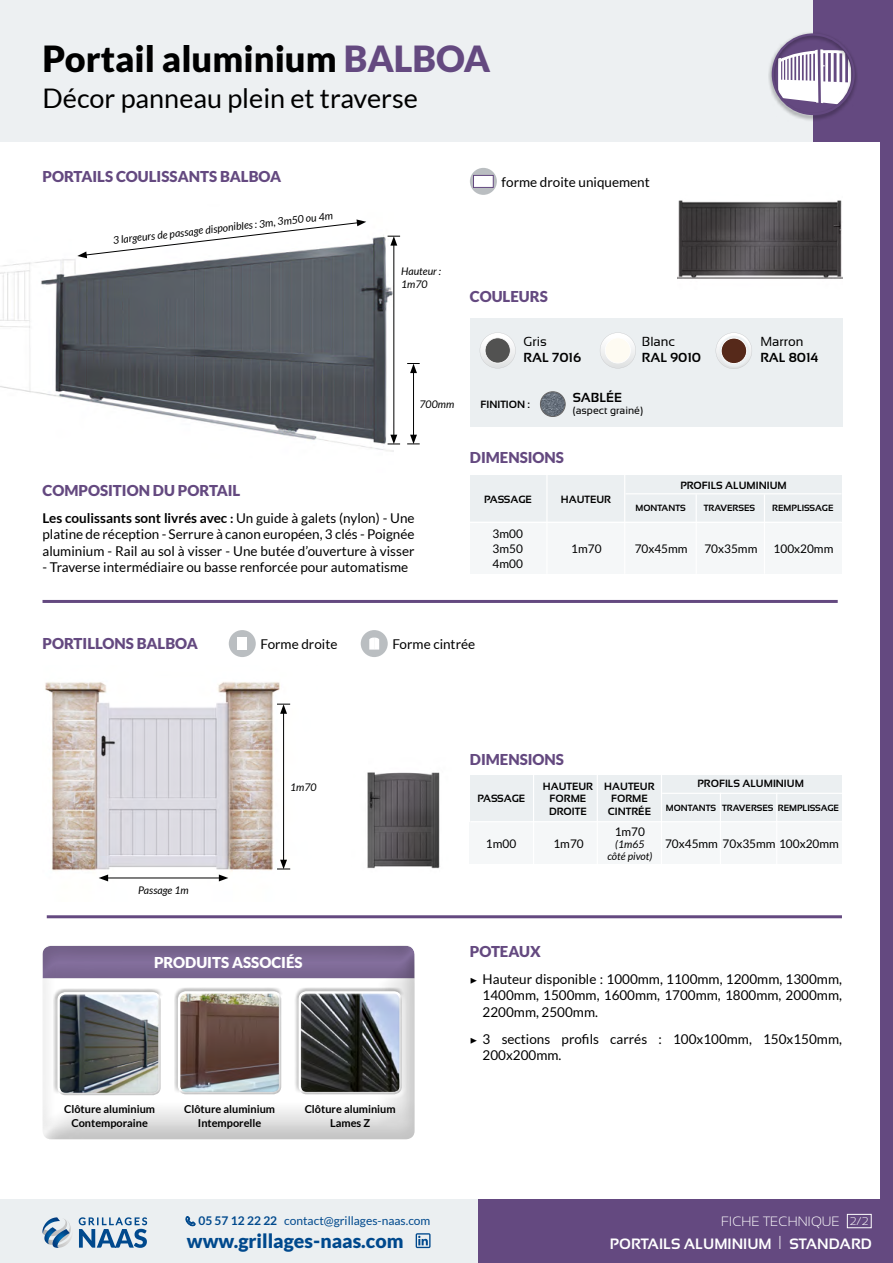
<style>
.page{position:relative;width:893px;height:1263px;background:#fff}
.page>*{position:absolute;margin:0;border:0;box-sizing:border-box;transform-origin:0 0}
.t1{font:900 36px "Lato";color:#000}
.t2{font:27px "Lato";color:#000}
.t3{font:900 19.5px "Lato";color:#00498d}
.t4{font:900 15px "Lato";color:#644980}
.t5{font:700 15px "Sansation";color:#fff}
.t6{font:900 15px "Lato";color:#fff}
.t7{font:13.5px/16.5px "Lato";color:#000;text-align:justify}
.t8{font:300 13.5px "Sansation";color:#fff}
.t9{font:700 13.05px "Sansation";color:#000}
.t10{font:13.05px "Sansation";color:#000}
.t11{font:12px "Lato";color:#00498d}
.t12{font:11.85px/15px "Lato";color:#000;text-align:justify}
.t13{font:700 10.95px/13.4px "Lato";color:#000;text-align:center}
.t14{font:700 10.5px/12.6px "Sansation";color:#000;text-align:center}
.t15{font:italic 10.5px/12px "Lato";color:#000}
.t16{font:10.5px "Sansation";color:#000}
.t17{font:700 9px "Sansation";color:#000}
.s1{color:#644980}
.s2{font-weight:700}
.s3{font-weight:700;font-size:12.75px}
.s4{font-family:"Hypatia Sans Pro"}
.s5{font-size:11.25px}
.s6{font-weight:300;font-size:18.75px}
</style>
<div class="page">
<div style="left:0;top:0;width:893px;height:142px;background:#ebeff1"></div>
<div style="left:813px;top:0;width:80px;height:142px;background:#644980"></div>
<div style="left:880px;top:108px;width:13px;height:1112px;background:#644980"></div>
<div style="left:0;top:1199px;width:478px;height:64px;background:#ebeff1"></div>
<div style="left:478px;top:1199px;width:415px;height:64px;background:#644980"></div>
<div style="left:847px;top:1214px;width:24px;height:14px;border:1px solid #fff"></div>
<svg style="left:79px;top:1217px;width:68px;height:31px"></svg>
<svg style="left:43px;top:1217px;width:29px;height:31px"></svg>
<svg style="left:185px;top:1216px;width:11px;height:10px"></svg>
<svg style="left:416px;top:1233px;width:15px;height:15px"></svg>
<div style="left:768px;top:32px;width:91px;height:90px;background:#000;opacity:.5"></div>
<div style="left:772px;top:33px;width:83px;height:82px;border:2px solid #644980;border-radius:50%"></div>
<hr style="left:47px;top:915px;width:795px;height:3px;background:#644980">
<div style="left:29px;top:944px;width:398px;height:197px;background:#000;opacity:.15"></div>
<div style="left:53px;top:987px;width:110px;height:107px;background:#fff;opacity:.75"></div>
<div style="left:55px;top:993px;width:110px;height:107px;background:#000;opacity:.25"></div>
<div style="left:173px;top:986px;width:111px;height:107px;background:#fff;opacity:.75"></div>
<div style="left:176px;top:992px;width:110px;height:107px;background:#000;opacity:.25"></div>
<div style="left:294px;top:986px;width:110px;height:107px;background:#fff;opacity:.75"></div>
<div style="left:296px;top:992px;width:110px;height:107px;background:#000;opacity:.25"></div>
<div style="left:29px;top:935px;width:397px;height:44px;background:#000;opacity:.1"></div>
<div style="left:0;top:195px;width:406px;height:279px;background:#fff;opacity:.25"></div>
<svg style="left:77px;top:219px;width:289px;height:39px"></svg>
<hr style="left:413px;top:371px;width:1px;height:66px;background:#000">
<svg style="left:407px;top:363px;width:13px;height:10px"></svg>
<svg style="left:407px;top:435px;width:13px;height:10px"></svg>
<hr style="left:393px;top:243px;width:1px;height:194px;background:#000">
<svg style="left:388px;top:435px;width:12px;height:10px"></svg>
<svg style="left:388px;top:236px;width:12px;height:10px"></svg>
<div style="left:229px;top:630px;width:27px;height:27px;background:#babec1;border-radius:50%"></div>
<div style="left:237px;top:637px;width:10px;height:12px;background:#fff"></div>
<div style="left:470px;top:318px;width:372px;height:109px;background:#ebeff1"></div>
<svg style="left:480px;top:332px;width:36px;height:36px"></svg>
<svg style="left:600px;top:332px;width:36px;height:36px"></svg>
<svg style="left:716px;top:332px;width:36px;height:37px"></svg>
<img style="left:540px;top:392px;width:25px;height:24px;border-radius:12px">
<div style="left:540px;top:391px;width:26px;height:26px;border:1px solid #646363;border-radius:50%"></div>
<div style="left:721px;top:338px;width:26px;height:26px;background:#56291a;border-radius:50%"></div>
<div style="left:721px;top:338px;width:26px;height:26px;border:1px solid #fff;border-radius:50%"></div>
<div style="left:470px;top:523px;width:371px;height:51px;background:#f5f7f8"></div>
<div style="left:470px;top:475px;width:371px;height:47px;background:#ebeff1"></div>
<hr style="left:696px;top:494px;width:1px;height:80px;background:#fff">
<hr style="left:764px;top:494px;width:1px;height:80px;background:#fff">
<hr style="left:546px;top:473px;width:2px;height:101px;background:#fff">
<hr style="left:624px;top:473px;width:1px;height:101px;background:#fff">
<hr style="left:626px;top:493px;width:215px;height:1px;background:#fff">
<div style="left:470px;top:168px;width:27px;height:27px;background:#babec1;border-radius:50%"></div>
<div style="left:473px;top:175px;width:21px;height:13px;background:#fff;border:1px solid #644980"></div>
<hr style="left:43px;top:600px;width:795px;height:3px;background:#644980">
<img style="left:677px;top:200px;width:166px;height:79px">
<img style="left:367px;top:772px;width:73px;height:97px">
<div style="left:470px;top:822px;width:372px;height:42px;background:#f5f7f8"></div>
<div style="left:470px;top:775px;width:372px;height:47px;background:#ebeff1"></div>
<hr style="left:720px;top:793px;width:1px;height:75px;background:#fff">
<hr style="left:776px;top:793px;width:1px;height:75px;background:#fff">
<hr style="left:597px;top:772px;width:1px;height:98px;background:#fff">
<hr style="left:533px;top:772px;width:1px;height:98px;background:#fff">
<hr style="left:661px;top:772px;width:1px;height:94px;background:#fff">
<hr style="left:470px;top:821px;width:372px;height:1px;background:#fff">
<hr style="left:662px;top:793px;width:180px;height:1px;background:#fff">
<div style="left:29px;top:654px;width:303px;height:248px;background:#fff;opacity:.5"></div>
<hr style="left:106px;top:877px;width:115px;height:1px;background:#000">
<svg style="left:99px;top:874px;width:9px;height:7px"></svg>
<svg style="left:219px;top:874px;width:9px;height:7px"></svg>
<hr style="left:283px;top:711px;width:1px;height:151px;background:#000">
<svg style="left:277px;top:860px;width:13px;height:10px"></svg>
<svg style="left:277px;top:704px;width:13px;height:10px"></svg>
<div style="left:361px;top:630px;width:27px;height:27px;background:#babec1;border-radius:50%"></div>
<svg style="left:369px;top:637px;width:10px;height:12px"></svg>
<h1 class="t1" style="left:43px;top:37px;width:449px">Portail aluminium <span class="s1">BALBOA</span></h1>
<h2 class="t2" style="left:43px;top:83px;width:377px">Décor panneau plein et traverse</h2>
<p class="t4" style="left:43px;top:168px;width:240px">PORTAILS COULISSANTS BALBOA</p>
<p class="t15" style="left:112px;top:234px;width:223px;rotate:-6deg">3 largeurs de passage disponibles : 3m, 3m50 ou 4m</p>
<p class="t15" style="left:401px;top:266px;width:42px">Hauteur :<br>1m70</p>
<p class="t7" style="left:502px;top:174px;width:150px">forme droite uniquement</p>
<p class="t15" style="left:419px;top:398px;width:36px">700mm</p>
<p class="t4" style="left:43px;top:481px;width:199px">COMPOSITION DU PORTAIL</p>
<p class="t7" style="left:43px;top:509px;width:374px"><span class="s2">Les coulissants sont livrés avec</span> <span class="s3">:</span> Un guide à galets (nylon) - Une platine de réception - Serrure à canon européen, 3 clés - Poignée aluminium - Rail au sol à visser - Une butée d’ouverture à visser</p>
<p class="t7" style="left:43px;top:559px;width:367px">- Traverse intermédiaire ou basse renforcée pour automatisme</p>
<p class="t4" style="left:470px;top:287px;width:79px">COULEURS</p>
<p class="t10" style="left:524px;top:334px;width:25px">Gris</p>
<p class="t9" style="left:524px;top:350px;width:59px">RAL 7016</p>
<p class="t10" style="left:642px;top:334px;width:35px">Blanc</p>
<p class="t9" style="left:642px;top:350px;width:61px">RAL 9010</p>
<p class="t14" style="left:480px;top:398px;width:51px">FINITION :</p>
<p class="t9" style="left:573px;top:390px;width:51px">SABLÉE</p>
<p class="t16" style="left:573px;top:405px;width:72px">(aspect grainé)</p>
<p class="t4" style="left:470px;top:449px;width:96px">DIMENSIONS</p>
<p class="t10" style="left:760px;top:334px;width:45px">Marron</p>
<p class="t9" style="left:760px;top:350px;width:59px">RAL 8014</p>
<p class="t14" style="left:484px;top:493px;width:49px">PASSAGE</p>
<p class="t14" style="left:561px;top:493px;width:52px">HAUTEUR</p>
<p class="t14" style="left:680px;top:479px;width:108px">PROFILS ALUMINIUM</p>
<p class="t17" style="left:635px;top:503px;width:52px">MONTANTS</p>
<p class="t17" style="left:704px;top:503px;width:53px">TRAVERSES</p>
<p class="t17" style="left:772px;top:503px;width:63px">REMPLISSAGE</p>
<p class="t12" style="left:493px;top:526px;width:32px">3m00<br>3m50<br>4m00</p>
<p class="t12" style="left:571px;top:541px;width:32px">1m70</p>
<p class="t12" style="left:635px;top:541px;width:54px">70x45mm</p>
<p class="t12" style="left:704px;top:541px;width:54px">70x35mm</p>
<p class="t12" style="left:774px;top:541px;width:61px">100x20mm</p>
<p class="t4" style="left:43px;top:634px;width:157px">PORTILLONS BALBOA</p>
<p class="t7" style="left:261px;top:636px;width:78px">Forme droite</p>
<p class="t15" style="left:138px;top:884px;width:52px">Passage 1m</p>
<p class="t15" style="left:290px;top:781px;width:28px">1m70</p>
<p class="t6" style="left:154px;top:953px;width:150px">PRODUITS ASSOCIÉS</p>
<p class="t7" style="left:392px;top:636px;width:84px">Forme cintrée</p>
<p class="t4" style="left:470px;top:750px;width:96px">DIMENSIONS</p>
<p class="t14" style="left:477px;top:792px;width:49px">PASSAGE</p>
<p class="t14" style="left:543px;top:780px;width:52px">HAUTEUR<br>FORME<br>DROITE</p>
<p class="t12" style="left:486px;top:836px;width:32px">1m00</p>
<p class="t12" style="left:553px;top:836px;width:32px">1m70</p>
<p class="t14" style="left:604px;top:780px;width:52px">HAUTEUR<br>FORME<br>CINTRÉE</p>
<p class="t12" style="left:615px;top:824px;width:32px">1m70</p>
<p class="t15" style="left:607px;top:838px;width:46px;text-align:center">(1m65 côté pivot)</p>
<p class="t14" style="left:697px;top:777px;width:108px">PROFILS ALUMINIUM</p>
<p class="t17" style="left:666px;top:803px;width:175px">MONTANTS TRAVERSES REMPLISSAGE</p>
<p class="t12" style="left:665px;top:836px;width:175px">70x45mm 70x35mm 100x20mm</p>
<p class="t4" style="left:470px;top:942px;width:72px">POTEAUX</p>
<p class="t7" style="left:483px;top:970px;width:361px;text-indent:-13px"><span class="s4">▶</span> Hauteur disponible : 1000mm, 1100mm, 1200mm, 1300mm, 1400mm, 1500mm, 1600mm, 1700mm, 1800mm, 2000mm, 2200mm, 2500mm.</p>
<p class="t7" style="left:483px;top:1030px;width:361px;text-indent:-13px"><span class="s4">▶</span> 3 sections profils carrés : 100x100mm, 150x150mm,<br>200x200mm.</p>
<p class="t13" style="left:64px;top:1102px;width:93px">Clôture aluminium<br>Contemporaine</p>
<p class="t13" style="left:184px;top:1102px;width:93px">Clôture aluminium<br>Intemporelle</p>
<p class="t13" style="left:305px;top:1102px;width:93px">Clôture aluminium<br>Lames Z</p>
<p class="t11" style="left:198px;top:1214px;width:234px"><span class="s2">05 57 12 22 22</span> contact@grillages-naas.com</p>
<p class="t8" style="left:721px;top:1213px;width:149px">FICHE TECHNIQUE <span class="s5">2/2</span></p>
<h3 class="t3" style="left:187px;top:1229px;width:218px">www.grillages-naas.com</h3>
<p class="t5" style="left:610px;top:1236px;width:263px">PORTAILS ALUMINIUM <span class="s6">I</span> STANDARD</p>
</div>
